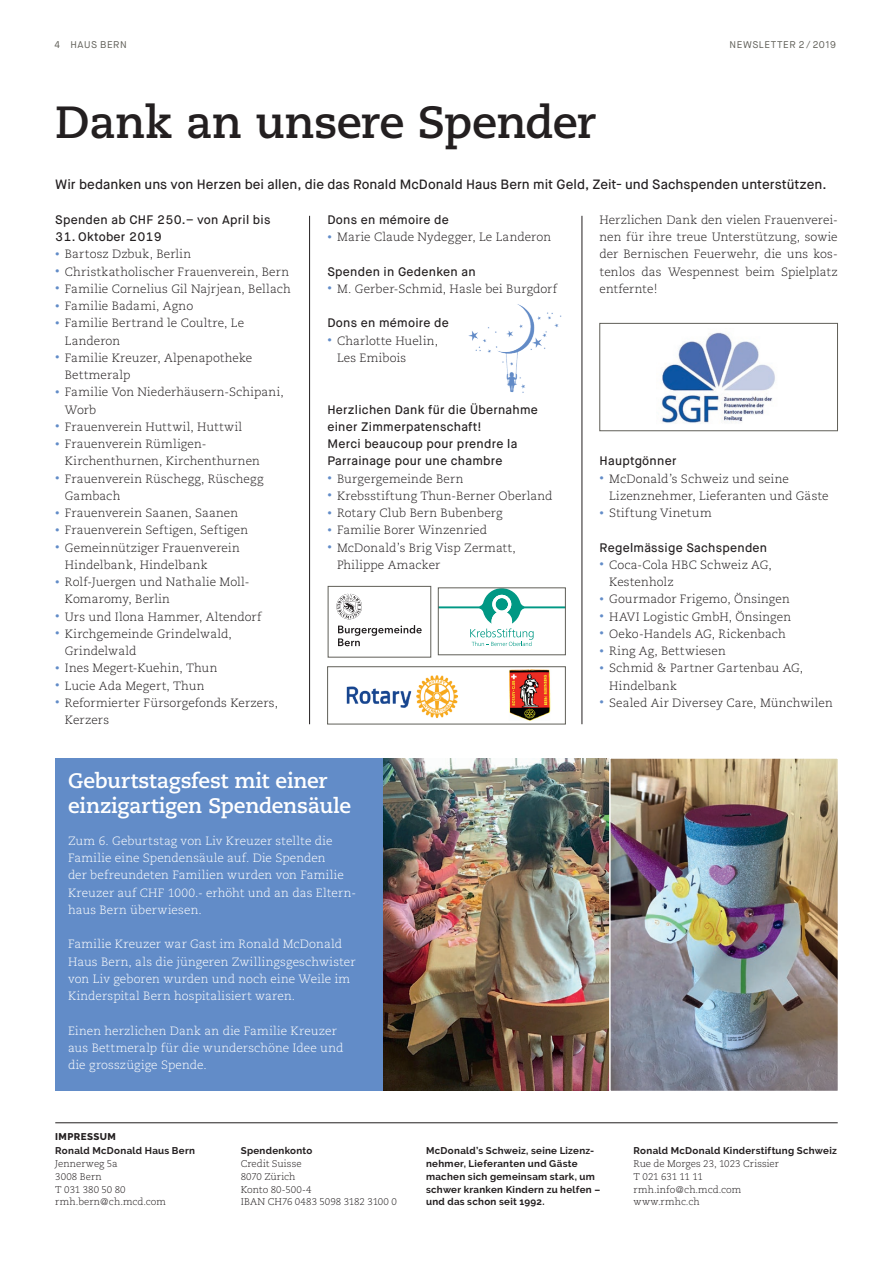
<style>
.page{position:relative;width:893px;height:1263px;background:#fff}
.page>*{position:absolute;margin:0;border:0;box-sizing:border-box;transform-origin:0 0}
.t1{font:700 45px "Caecilia";letter-spacing:-.015em;color:#231f20}
.t2{font:700 21px/25.2px "Caecilia";letter-spacing:-.015em;color:#fff}
.t3{font:500 13.5px "Maison Neue";color:#231f20}
.t4{font:500 12.3px/17.2px "Maison Neue";letter-spacing:.02em;color:#231f20}
.t5{font:300 12px/17.2px "Caecilia";letter-spacing:.01em;color:#231f20}
.t6{font:300 12px/17.2px "Caecilia";letter-spacing:.01em;color:#fff}
.t7{font:700 9.75px/12.8px "Raleway";letter-spacing:.03em;color:#231f20}
.t8{font:300 9.75px/12.8px "Caecilia";color:#231f20}
.t9{font:9.75px "Maison Neue";letter-spacing:.055em;color:#605f58}
.t10{font:800 9.75px "Raleway";letter-spacing:.045em;color:#231f20}
.s1{font-size:9px;color:#628cc8}
</style>
<div class="page">
<img style="left:468px;top:302px;width:114px;height:94px">
<hr style="left:55px;top:1122px;width:783px;height:1px;background:#231f20">
<hr style="left:309px;top:216px;width:1px;height:508px;background:#231f20">
<hr style="left:582px;top:216px;width:1px;height:508px;background:#231f20">
<div style="left:55px;top:759px;width:783px;height:332px;background:#628cc8"></div>
<img style="left:384px;top:759px;width:224px;height:332px">
<img style="left:661px;top:332px;width:114px;height:91px">
<div style="left:600px;top:323px;width:238px;height:108px;border:1px solid #605f58"></div>
<svg style="left:336px;top:594px;width:86px;height:53px"></svg>
<svg style="left:440px;top:590px;width:124px;height:56px"></svg>
<div style="left:328px;top:586px;width:103px;height:71px;border:1px solid #605f58"></div>
<div style="left:438px;top:588px;width:128px;height:67px;border:1px solid #605f58"></div>
<img style="left:346px;top:675px;width:112px;height:43px">
<div style="left:327px;top:666px;width:239px;height:58px;border:1px solid #605f58"></div>
<img style="left:509px;top:669px;width:42px;height:51px">
<img style="left:608px;top:758px;width:230px;height:333px">
<p class="t9" style="left:55px;top:38px;width:74px">4 HAUS BERN</p>
<p class="t9" style="left:730px;top:38px;width:108px">NEWSLETTER 2 / 2019</p>
<h1 class="t1" style="left:55px;top:96px;width:542px">Dank an unsere Spender</h1>
<p class="t3" style="left:55px;top:176px;width:773px">Wir bedanken uns von Herzen bei allen, die das Ronald McDonald Haus Bern mit Geld, Zeit- und Sachspenden unterstützen.</p>
<p class="t4" style="left:55px;top:211px;width:217px">Spenden ab CHF 250.– von April bis</p>
<p class="t4" style="left:55px;top:228px;width:108px">31. Oktober 2019</p>
<p class="t5" style="left:55px;top:246px;width:137px"><span class="s1">•</span> Bartosz Dzbuk, Berlin</p>
<p class="t5" style="left:55px;top:263px;width:235px"><span class="s1">•</span> Christkatholischer Frauenverein, Bern</p>
<p class="t5" style="left:55px;top:280px;width:237px"><span class="s1">•</span> Familie Cornelius Gil Najrjean, Bellach</p>
<p class="t5" style="left:55px;top:298px;width:139px"><span class="s1">•</span> Familie Badami, Agno</p>
<p class="t5" style="left:65px;top:315px;width:181px;text-indent:-10px"><span class="s1">•</span> Familie Bertrand le Coultre, Le<br>Landeron</p>
<p class="t5" style="left:65px;top:349px;width:189px;text-indent:-10px"><span class="s1">•</span> Familie Kreuzer, Alpenapotheke<br>Bettmeralp</p>
<p class="t5" style="left:65px;top:384px;width:220px;text-indent:-10px"><span class="s1">•</span> Familie Von Niederhäusern-Schipani,<br>Worb</p>
<p class="t5" style="left:55px;top:418px;width:189px"><span class="s1">•</span> Frauenverein Huttwil, Huttwil</p>
<p class="t5" style="left:65px;top:436px;width:197px;text-indent:-10px"><span class="s1">•</span> Frauenverein Rümligen-<br>Kirchenthurnen, Kirchenthurnen</p>
<p class="t5" style="left:65px;top:470px;width:200px;text-indent:-10px"><span class="s1">•</span> Frauenverein Rüschegg, Rüschegg<br>Gambach</p>
<p class="t5" style="left:55px;top:505px;width:185px"><span class="s1">•</span> Frauenverein Saanen, Saanen</p>
<p class="t5" style="left:55px;top:522px;width:194px"><span class="s1">•</span> Frauenverein Seftigen, Seftigen</p>
<p class="t5" style="left:65px;top:539px;width:176px;text-indent:-10px"><span class="s1">•</span> Gemeinnütziger Frauenverein<br>Hindelbank, Hindelbank</p>
<p class="t5" style="left:65px;top:574px;width:186px;text-indent:-10px"><span class="s1">•</span> Rolf-Juergen und Nathalie Moll-<br>Komaromy, Berlin</p>
<p class="t5" style="left:55px;top:608px;width:208px"><span class="s1">•</span> Urs und Ilona Hammer, Altendorf</p>
<p class="t5" style="left:65px;top:625px;width:169px;text-indent:-10px"><span class="s1">•</span> Kirchgemeinde Grindelwald,<br>Grindelwald</p>
<p class="t5" style="left:55px;top:660px;width:164px"><span class="s1">•</span> Ines Megert-Kuehin, Thun</p>
<p class="t5" style="left:55px;top:677px;width:151px"><span class="s1">•</span> Lucie Ada Megert, Thun</p>
<p class="t5" style="left:65px;top:694px;width:215px;text-indent:-10px"><span class="s1">•</span> Reformierter Fürsorgefonds Kerzers,<br>Kerzers</p>
<p class="t5" style="left:600px;top:211px;width:240px;text-align:justify">Herzlichen Dank den vielen Frauenverei&shy;nen für ihre treue Unterstützung, sowie der Bernischen Feuerwehr, die uns kos&shy;tenlos das Wespennest beim Spielplatz entfernte!</p>
<p class="t4" style="left:327px;top:211px;width:123px">Dons en mémoire de</p>
<p class="t5" style="left:327px;top:229px;width:225px"><span class="s1">•</span> Marie Claude Nydegger, Le Landeron</p>
<p class="t4" style="left:327px;top:263px;width:150px">Spenden in Gedenken an</p>
<p class="t5" style="left:327px;top:280px;width:231px"><span class="s1">•</span> M. Gerber-Schmid, Hasle bei Burgdorf</p>
<p class="t4" style="left:327px;top:315px;width:123px">Dons en mémoire de</p>
<p class="t5" style="left:337px;top:332px;width:103px;text-indent:-10px"><span class="s1">•</span> Charlotte Huelin,<br>Les Emibois</p>
<p class="t4" style="left:327px;top:401px;width:212px">Herzlichen Dank für die Übernahme einer Zimmerpatenschaft!<br>Merci beaucoup pour prendre la<br>Parrainage pour une chambre</p>
<p class="t5" style="left:327px;top:470px;width:138px"><span class="s1">•</span> Burgergemeinde Bern</p>
<p class="t5" style="left:327px;top:487px;width:227px"><span class="s1">•</span> Krebsstiftung Thun-Berner Oberland</p>
<p class="t5" style="left:327px;top:505px;width:177px"><span class="s1">•</span> Rotary Club Bern Bubenberg</p>
<p class="t5" style="left:327px;top:522px;width:161px"><span class="s1">•</span> Familie Borer Winzenried</p>
<p class="t5" style="left:337px;top:539px;width:180px;text-indent:-10px"><span class="s1">•</span> McDonald’s Brig Visp Zermatt,<br>Philippe Amacker</p>
<p class="t4" style="left:600px;top:453px;width:78px">Hauptgönner</p>
<p class="t5" style="left:609px;top:470px;width:221px;text-indent:-10px"><span class="s1">•</span> McDonald’s Schweiz und seine<br>Lizenznehmer, Lieferanten und Gäste</p>
<p class="t5" style="left:600px;top:505px;width:114px"><span class="s1">•</span> Stiftung Vinetum</p>
<p class="t4" style="left:600px;top:539px;width:169px">Regelmässige Sachspenden</p>
<p class="t5" style="left:609px;top:556px;width:164px;text-indent:-10px"><span class="s1">•</span> Coca-Cola HBC Schweiz AG,<br>Kestenholz</p>
<p class="t5" style="left:600px;top:591px;width:192px"><span class="s1">•</span> Gourmador Frigemo, Önsingen</p>
<p class="t5" style="left:600px;top:608px;width:193px"><span class="s1">•</span> HAVI Logistic GmbH, Önsingen</p>
<p class="t5" style="left:600px;top:625px;width:188px"><span class="s1">•</span> Oeko-Handels AG, Rickenbach</p>
<p class="t5" style="left:600px;top:643px;width:128px"><span class="s1">•</span> Ring Ag, Bettwiesen</p>
<p class="t5" style="left:609px;top:660px;width:196px;text-indent:-10px"><span class="s1">•</span> Schmid &amp; Partner Gartenbau AG,<br>Hindelbank</p>
<p class="t5" style="left:600px;top:694px;width:235px"><span class="s1">•</span> Sealed Air Diversey Care, Münchwilen</p>
<h2 class="t2" style="left:68px;top:768px;width:285px">Geburtstagsfest mit -einer einzigartigen Spendensäule</h2>
<p class="t6" style="left:68px;top:832px;width:289px">Zum 6. Geburtstag von Liv Kreuzer stellte die Familie eine Spendensäule auf. Die Spenden<br>der befreundeten Familien wurden von Familie Kreuzer auf CHF 1000.- erhöht und an das Eltern&shy;haus Bern überwiesen.</p>
<p class="t6" style="left:68px;top:936px;width:289px">Familie Kreuzer war Gast im Ronald McDonald Haus Bern, als die jüngeren Zwillingsgeschwister von Liv geboren wurden und noch eine Weile im Kinderspital Bern hospitalisiert waren.</p>
<p class="t6" style="left:68px;top:1022px;width:277px">Einen herzlichen Dank an die Familie Kreuzer aus Bettmeralp für die wunderschöne Idee und die grosszügige Spende.</p>
<p class="t10" style="left:55px;top:1130px;width:62px">IMPRESSUM</p>
<p class="t7" style="left:55px;top:1145px;width:141px">Ronald McDonald Haus Bern</p>
<p class="t8" style="left:55px;top:1158px;width:112px">Jennerweg 5a<br>3008 Bern<br>T 031 380 50 80 rmh.bern@ch.mcd.com</p>
<p class="t7" style="left:241px;top:1145px;width:73px">Spendenkonto</p>
<p class="t8" style="left:241px;top:1158px;width:158px">Credit Suisse<br>8070 Zürich<br>Konto 80-500-4<br>IBAN CH76 0483 5098 3182 3100 0</p>
<p class="t7" style="left:426px;top:1145px;width:176px">McDonald’s Schweiz, seine Lizenz&shy;nehmer, Lieferanten und Gäste machen sich gemeinsam stark, um schwer kranken Kindern zu helfen – und das schon seit 1992.</p>
<p class="t7" style="left:634px;top:1145px;width:205px">Ronald McDonald Kinderstiftung Schweiz</p>
<p class="t8" style="left:634px;top:1158px;width:147px">Rue de Morges 23, 1023 Crissier<br>T 021 631 11 11 rmh.info@ch.mcd.com www.rmhc.ch</p>
</div>
